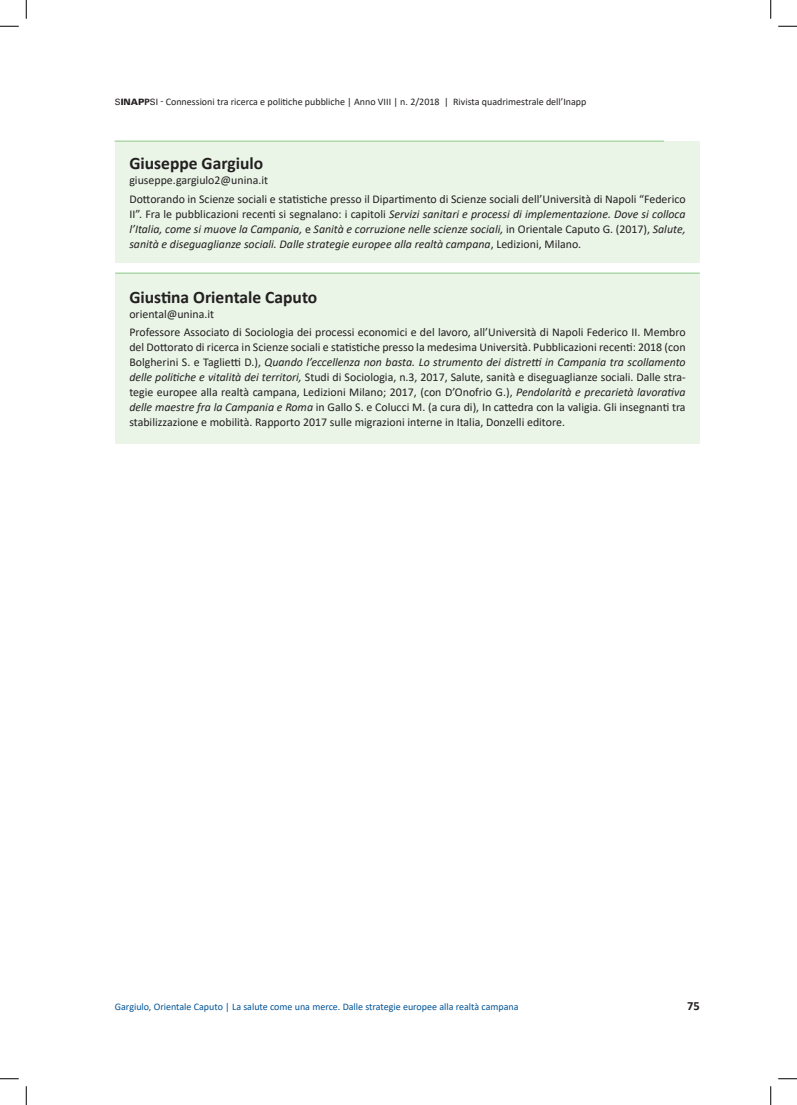
<style>
.page{position:relative;width:797px;height:1105px;background:#fff}
.page>*{position:absolute;margin:0;border:0;box-sizing:border-box;transform-origin:0 0}
.t1{font:700 17.5px "Calibri";color:#231f20}
.t2{font:700 12.5px "Calibri";color:#231f20}
.t3{font:11.88px/15px "Calibri";color:#231f20}
.t4{font:italic 11.88px/15px "Calibri";color:#231f20;text-align:justify}
.t5{font:10px "Calibri";color:#231f20}
.t6{font:10px "Calibri";color:#015396}
.s1{font-family:"Univers LT";font-size:8.75px}
.s2{font-family:"Univers LT";font-weight:900;font-size:8.75px}
.s3{font-family:"Univers LT";font-weight:700;font-size:8.75px}
.s4{font-style:normal}
.s5{font-style:italic}
</style>
<div class="page">
<div style="left:115px;top:141px;width:584px;height:121px;background:#eaf5e8"></div>
<div style="left:115px;top:273px;width:584px;height:170px;background:#eaf5e8"></div>
<hr style="left:115px;top:141px;width:549px;height:1px;background:#a1d29c">
<hr style="left:115px;top:273px;width:584px;height:1px;background:#a1d29c">
<svg style="left:0;top:25px;width:19px;height:2px"></svg>
<svg style="left:778px;top:25px;width:19px;height:2px"></svg>
<svg style="left:0;top:1078px;width:19px;height:1px"></svg>
<svg style="left:778px;top:1078px;width:19px;height:1px"></svg>
<svg style="left:25px;top:0;width:2px;height:19px"></svg>
<svg style="left:25px;top:1086px;width:2px;height:19px"></svg>
<svg style="left:770px;top:0;width:1px;height:19px"></svg>
<svg style="left:770px;top:1086px;width:1px;height:19px"></svg>
<p class="t5" style="left:115px;top:94px;width:473px"><span class="s1">S</span><span class="s2">INAP</span><span class="s3">P</span><span class="s1">SI</span> - Connessioni tra ricerca e politiche pubbliche | Anno VIII | n. 2/2018 | Rivista quadrimestrale dell’Inapp</p>
<h1 class="t1" style="left:129px;top:151px;width:135px">Giuseppe Gargiulo</h1>
<p class="t3" style="left:129px;top:171px;width:557px;line-height:18.5px">giuseppe.gargiulo2@unina.it<br>Dottorando in Scienze sociali e statistiche presso il Dipartimento di Scienze sociali dell’Università di Napoli “Federico</p>
<p class="t4" style="left:129px;top:206px;width:558px"><span class="s4">II”. Fra le pubblicazioni recenti si segnalano: i capitoli</span> Servizi sanitari e processi di implementazione. Dove si colloca l’Italia, come si muove la Campania, <span class="s4">e</span> Sanità e corruzione nelle scienze sociali, <span class="s4">in Orientale Caputo G. (2017),</span> Salute, sanità e diseguaglianze sociali. Dalle strategie europee alla realtà campana<span class="s4">, Ledizioni, Milano.</span></p>
<h1 class="t1" style="left:129px;top:285px;width:189px">Giustina Orientale Caputo</h1>
<p class="t3" style="left:129px;top:304px;width:557px;line-height:18.5px">oriental@unina.it<br>Professore Associato di Sociologia dei processi economici e del lavoro, all’Università di Napoli Federico II. Membro</p>
<p class="t3" style="left:129px;top:340px;width:558px;text-align:justify">del Dottorato di ricerca in Scienze sociali e statistiche presso la medesima Università. Pubblicazioni recenti: 2018 (con Bolgherini S. e Taglietti D.), <span class="s5">Quando l’eccellenza non basta. Lo strumento dei distretti in Campania tra scollamento delle politiche e vitalità dei territori,</span> Studi di Sociologia, n.3, 2017, Salute, sanità e diseguaglianze sociali. Dalle stra&shy;tegie europee alla realtà campana, Ledizioni Milano; 2017, (con D’Onofrio G.), <span class="s5">Pendolarità e precarietà lavorativa delle maestre fra la Campania e Roma</span> in Gallo S. e Colucci M. (a cura di), In cattedra con la valigia. Gli insegnanti tra stabilizzazione e mobilità. Rapporto 2017 sulle migrazioni interne in Italia, Donzelli editore.</p>
<p class="t6" style="left:115px;top:1000px;width:405px">Gargiulo, Orientale Caputo | La salute come una merce. Dalle strategie europee alla realtà campana</p>
<p class="t2" style="left:687px;top:997px;width:14px">75</p>
</div>
